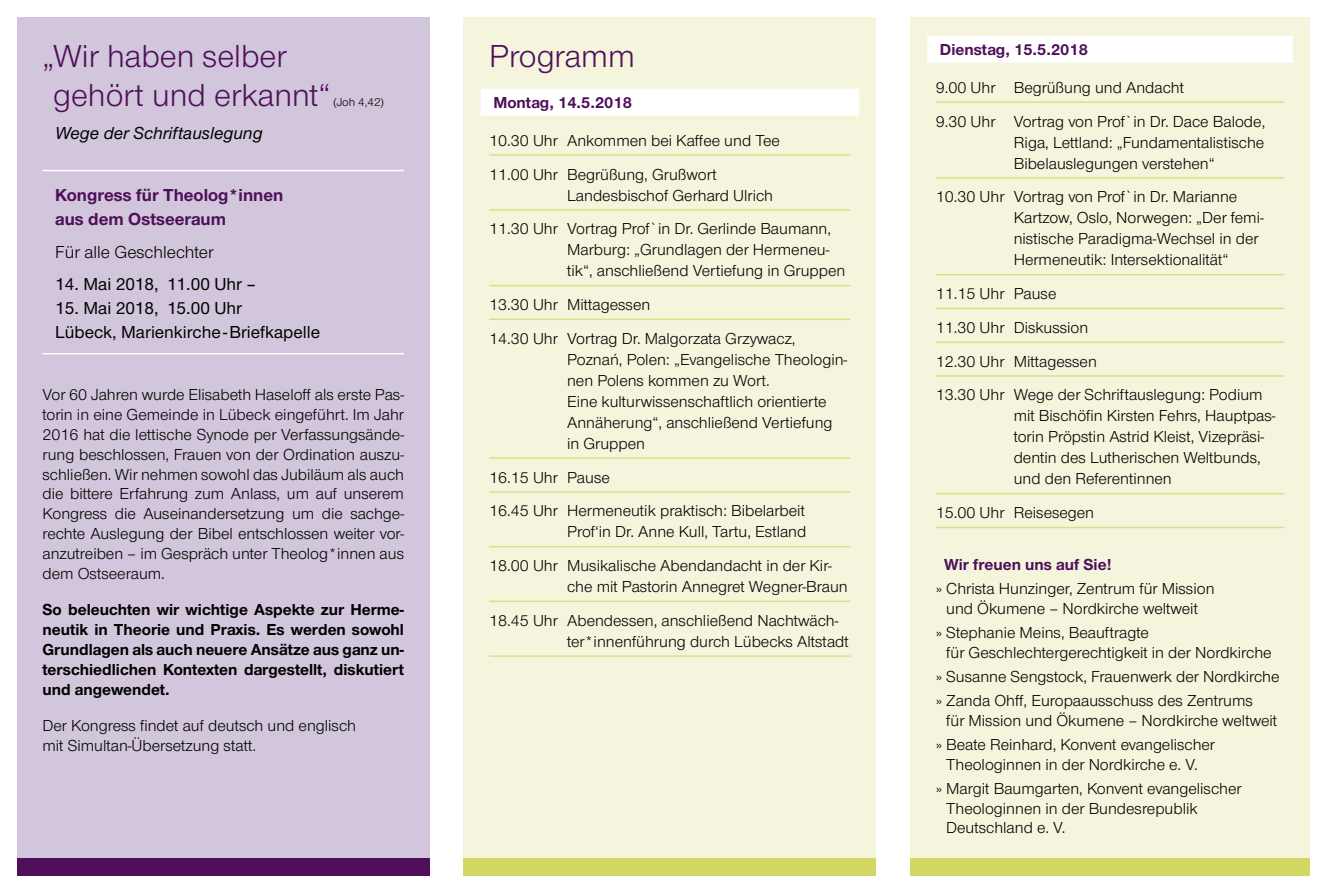
<style>
.page{position:relative;width:1327px;height:893px;background:#fff}
.page>*{position:absolute;margin:0;border:0;box-sizing:border-box;transform-origin:0 0}
.t1{font:33px/39px "Nordelbica";color:#4f0f5a}
.t2{font:500 18px/24px "Nordelbica";color:#000}
.t3{font:700 18px/24px "Nordelbica";color:#4f0f5a}
.t4{font:italic 500 18px "Nordelbica";color:#000}
.t5{font:18px "Nordelbica";color:#000}
.Programm{font:16.5px/21px "Nordelbica";color:#000}
.t6{font:700 16.5px/19.8px "Nordelbica";color:#000;text-align:justify}
.Wochentage{font:700 16.5px "Nordelbica";color:#4f0f5a}
.t7{font:12px "Nordelbica";color:#000}
</style>
<div class="page">
<div style="left:463px;top:17px;width:413px;height:859px;background:#f4f5dc"></div>
<div style="left:910px;top:17px;width:400px;height:859px;background:#f4f5dc"></div>
<div style="left:17px;top:17px;width:412px;height:859px;background:#d1c6db"></div>
<hr style="left:43px;top:170px;width:361px;height:1px;background:#fff">
<hr style="left:43px;top:353px;width:361px;height:1px;background:#fff">
<div style="left:17px;top:859px;width:412px;height:17px;background:#4f0f5a"></div>
<div style="left:463px;top:859px;width:413px;height:17px;background:#d3d864"></div>
<div style="left:910px;top:859px;width:400px;height:17px;background:#d3d864"></div>
<div style="left:480px;top:89px;width:379px;height:27px;background:#fff"></div>
<hr style="left:489px;top:154px;width:361px;height:2px;background:#dcdf88">
<hr style="left:489px;top:209px;width:361px;height:2px;background:#dcdf88">
<hr style="left:489px;top:285px;width:361px;height:1px;background:#dcdf88">
<hr style="left:489px;top:319px;width:361px;height:1px;background:#dcdf88">
<hr style="left:489px;top:457px;width:361px;height:2px;background:#dcdf88">
<hr style="left:489px;top:491px;width:361px;height:2px;background:#dcdf88">
<hr style="left:489px;top:546px;width:361px;height:1px;background:#dcdf88">
<hr style="left:489px;top:601px;width:361px;height:1px;background:#dcdf88">
<hr style="left:489px;top:655px;width:361px;height:2px;background:#dcdf88">
<div style="left:927px;top:36px;width:366px;height:27px;background:#fff"></div>
<hr style="left:935px;top:101px;width:349px;height:2px;background:#dcdf88">
<hr style="left:935px;top:177px;width:349px;height:2px;background:#dcdf88">
<hr style="left:935px;top:274px;width:349px;height:1px;background:#dcdf88">
<hr style="left:935px;top:308px;width:349px;height:1px;background:#dcdf88">
<hr style="left:935px;top:341px;width:349px;height:2px;background:#dcdf88">
<hr style="left:935px;top:375px;width:349px;height:2px;background:#dcdf88">
<hr style="left:935px;top:493px;width:349px;height:1px;background:#dcdf88">
<hr style="left:935px;top:527px;width:349px;height:1px;background:#dcdf88">
<p class="t1" style="left:53px;top:37px;width:279px;text-indent:-11px">„Wir haben selber gehört und erkannt“</p>
<p class="t7" style="left:333px;top:96px;width:52px">(Joh 4,42)</p>
<p class="t4" style="left:55px;top:123px;width:209px">Wege der Schriftauslegung</p>
<p class="t3" style="left:55px;top:183px;width:230px">Kongress für Theolog*innen aus dem Ostseeraum</p>
<p class="t5" style="left:55px;top:241px;width:160px">Für alle Geschlechter</p>
<p class="t2" style="left:55px;top:272px;width:202px">14. Mai 2018, 11.00 Uhr –</p>
<p class="t2" style="left:55px;top:296px;width:266px">15. Mai 2018, 15.00 Uhr<br>Lübeck, Marienkirche-Briefkapelle</p>
<p class="Programm" style="left:43px;top:385px;width:363px;line-height:19.8px;text-align:justify">Vor 60 Jahren wurde Elisabeth Haseloff als erste Pas&shy;torin in eine Gemeinde in Lübeck eingeführt. Im Jahr 2016 hat die lettische Synode per Verfassungsände&shy;rung beschlossen, Frauen von der Ordination auszu&shy;schließen. Wir nehmen sowohl das Jubiläum als auch die bittere Erfahrung zum Anlass, um auf unserem Kongress die Auseinandersetzung um die sachge&shy;rechte Auslegung der Bibel entschlossen weiter vor&shy;anzutreiben – im Gespräch unter Theolog*innen aus dem Ostseeraum.</p>
<p class="t6" style="left:43px;top:600px;width:363px">So beleuchten wir wichtige Aspekte zur Herme&shy;neutik in Theorie und Praxis. Es werden sowohl Grundlagen als auch neuere Ansätze aus ganz un&shy;terschiedlichen Kontexten dargestellt, diskutiert und angewendet.</p>
<p class="Programm" style="left:43px;top:716px;width:315px;line-height:19.8px">Der Kongress findet auf deutsch und englisch mit Simultan-Übersetzung statt.</p>
<p class="t1" style="left:489px;top:36px;width:147px">Programm</p>
<p class="Wochentage" style="left:493px;top:93px;width:140px">Montag, 14.5.2018</p>
<p class="Programm" style="left:489px;top:130px;width:292px">10.30 Uhr Ankommen bei Kaffee und Tee</p>
<p class="Programm" style="left:567px;top:164px;width:207px;text-indent:-78px">11.00 Uhr Begrüßung, Grußwort<br>Landesbischof Gerhard Ulrich</p>
<p class="Programm" style="left:567px;top:218px;width:280px;text-indent:-78px">11.30 Uhr Vortrag Prof`in Dr. Gerlinde Baumann,<br>Marburg: „Grundlagen der Hermeneu&shy;tik“, anschließend Vertiefung in Gruppen</p>
<p class="Programm" style="left:489px;top:294px;width:163px">13.30 Uhr Mittagessen</p>
<p class="Programm" style="left:567px;top:328px;width:282px;text-indent:-78px">14.30 Uhr Vortrag Dr. Malgorzata Grzywacz, Poznań, Polen: „Evangelische Theologin&shy;nen Polens kommen zu Wort.<br>Eine kulturwissenschaftlich orientierte Annäherung“, anschließend Vertiefung in Gruppen</p>
<p class="Programm" style="left:489px;top:467px;width:122px">16.15 Uhr Pause</p>
<p class="Programm" style="left:489px;top:500px;width:319px;text-align:right">16.45 Uhr Hermeneutik praktisch: Bibelarbeit<br>Prof‘in Dr. Anne Kull, Tartu, Estland</p>
<p class="Programm" style="left:567px;top:555px;width:282px;text-indent:-78px">18.00 Uhr Musikalische Abendandacht in der Kir&shy;che mit Pastorin Annegret Wegner-Braun</p>
<p class="Programm" style="left:567px;top:610px;width:283px;text-indent:-78px">18.45 Uhr Abendessen, anschließend Nachtwäch&shy;ter*innenführung durch Lübecks Altstadt</p>
<p class="Wochentage" style="left:940px;top:40px;width:150px">Dienstag, 15.5.2018</p>
<p class="Programm" style="left:935px;top:77px;width:250px">9.00 Uhr Begrüßung und Andacht</p>
<p class="Programm" style="left:1013px;top:111px;width:253px;text-align:justify;text-indent:-78px">9.30 Uhr Vortrag von Prof`in Dr. Dace Balode, Riga, Lettland: „Fundamentalistische Bibelauslegungen verstehen“</p>
<p class="Programm" style="left:1013px;top:187px;width:251px;text-indent:-78px">10.30 Uhr Vortrag von Prof`in Dr. Marianne Kartzow, Oslo, Norwegen: „Der femi&shy;nistische Paradigma-Wechsel in der Hermeneutik: Intersektionalität“</p>
<p class="Programm" style="left:935px;top:283px;width:122px">11.15 Uhr Pause</p>
<p class="Programm" style="left:935px;top:317px;width:154px">11.30 Uhr Diskussion</p>
<p class="Programm" style="left:935px;top:351px;width:163px">12.30 Uhr Mittagessen</p>
<p class="Programm" style="left:1013px;top:385px;width:263px;text-indent:-78px">13.30 Uhr Wege der Schriftauslegung: Podium mit Bischöfin Kirsten Fehrs, Hauptpas&shy;torin Pröpstin Astrid Kleist, Vizepräsi&shy;dentin des Lutherischen Weltbunds, und den Referentinnen</p>
<p class="Programm" style="left:935px;top:502px;width:160px">15.00 Uhr Reisesegen</p>
<p class="Wochentage" style="left:944px;top:555px;width:169px">Wir freuen uns auf Sie!</p>
<p class="Programm" style="left:935px;top:579px;width:280px;line-height:19.8px;text-align:center">» Christa Hunzinger, Zentrum für Mission und Ökumene – Nordkirche weltweit</p>
<p class="Programm" style="left:946px;top:623px;width:327px;line-height:19.8px;text-indent:-11px">» Stephanie Meins, Beauftragte<br>für Geschlechtergerechtigkeit in der Nordkirche</p>
<p class="Programm" style="left:935px;top:666px;width:345px">» Susanne Sengstock, Frauenwerk der Nordkirche</p>
<p class="Programm" style="left:946px;top:691px;width:332px;line-height:19.8px;text-indent:-11px">» Zanda Ohff, Europaausschuss des Zentrums<br>für Mission und Ökumene – Nordkirche weltweit</p>
<p class="Programm" style="left:935px;top:735px;width:281px;line-height:19.8px;text-align:center">» Beate Reinhard, Konvent evangelischer<br>Theologinnen in der Nordkirche e. V.</p>
<p class="Programm" style="left:946px;top:779px;width:297px;line-height:19.8px;text-indent:-11px">» Margit Baumgarten, Konvent evangelischer<br>Theologinnen in der Bundesrepublik<br>Deutschland e. V.</p>
</div>
